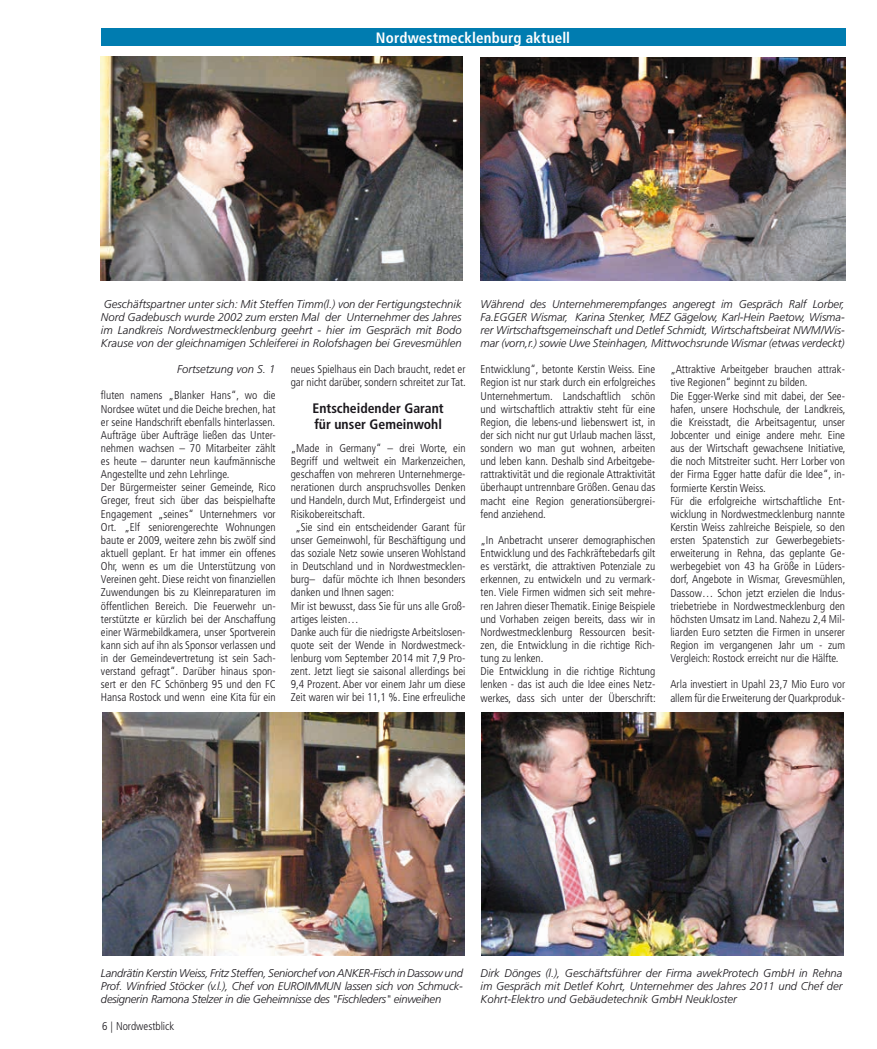
<style>
.page{position:relative;width:877px;height:1049px;background:#fff}
.page>*{position:absolute;margin:0;border:0;box-sizing:border-box;transform-origin:0 0}
.t1{font:700 condensed 15px "Frutiger";letter-spacing:.01em;color:#fff}
.t2{font:700 condensed 13.75px/16.9px "Frutiger";color:#1a171c}
.t3{font:300 condensed 11.25px/13.1px "Frutiger";color:#1a171c}
.t4{font:italic 300 11.25px/13.1px "Frutiger";color:#1a171c;text-align:justify}
</style>
<div class="page">
<div style="left:101px;top:28px;width:744px;height:18px;background:#007cb0"></div>
<img style="left:481px;top:58px;width:364px;height:223px">
<img style="left:101px;top:57px;width:362px;height:224px">
<img style="left:102px;top:712px;width:362px;height:243px">
<img style="left:482px;top:712px;width:361px;height:243px">
<h1 class="t1" style="left:376px;top:29px;width:196px">Nordwestmecklenburg aktuell</h1>
<p class="t4" style="left:101px;top:297px;width:362px">Geschäftspartner unter sich: Mit Steffen Timm(l.) von der Fertigungstechnik Nord Gadebusch wurde 2002 zum ersten Mal der Unternehmer des Jahres im Landkreis Nordwestmecklenburg geehrt - hier im Gespräch mit Bodo Krause von der gleichnamigen Schleiferei in Rolofshagen bei Grevesmühlen</p>
<p class="t4" style="left:481px;top:297px;width:366px">Während des Unternehmerempfanges angeregt im Gespräch Ralf Lorber, Fa.EGGER Wismar, Karina Stenker, MEZ Gägelow, Karl-Hein Paetow, Wisma&shy;rer Wirtschaftsgemeinschaft und Detlef Schmidt, Wirtschaftsbeirat NWM/Wis&shy;mar (vorn,r.) sowie Uwe Steinhagen, Mittwochsrunde Wismar (etwas verdeckt)</p>
<p class="t4" style="left:177px;top:363px;width:100px">Fortsetzung von S. 1</p>
<p class="t3" style="left:101px;top:389px;width:176px">fluten namens „Blanker Hans“, wo die Nordsee wütet und die Deiche brechen, hat er seine Handschrift ebenfalls hinterlassen.<br>Aufträge über Aufträge ließen das Unter&shy;nehmen wachsen – 70 Mitarbeiter zählt es heute – darunter neun kaufmännische Angestellte und zehn Lehrlinge.<br>Der Bürgermeister seiner Gemeinde, Rico Greger, freut sich über das beispielhafte Engagement „seines“ Unternehmers vor Ort. „Elf seniorengerechte Wohnungen baute er 2009, weitere zehn bis zwölf sind aktuell geplant. Er hat immer ein offenes Ohr, wenn es um die Unterstützung von Vereinen geht. Diese reicht von finanziellen Zuwendungen bis zu Kleinreparaturen im öffentlichen Bereich. Die Feuerwehr un&shy;terstützte er kürzlich bei der Anschaffung einer Wärmebildkamera, unser Sportverein kann sich auf ihn als Sponsor verlassen und in der Gemeindevertretung ist sein Sach&shy;verstand gefragt“. Darüber hinaus spon&shy;sert er den FC Schönberg 95 und den FC Hansa Rostock und wenn eine Kita für ein</p>
<p class="t3" style="left:291px;top:363px;width:177px">neues Spielhaus ein Dach braucht, redet er gar nicht darüber, sondern schreitet zur Tat.</p>
<p class="t2" style="left:312px;top:399px;width:133px">Entscheidender Garant für unser Gemeinwohl</p>
<p class="t3" style="left:291px;top:442px;width:176px">„Made in Germany“ – drei Worte, ein</p>
<p class="t3" style="left:291px;top:455px;width:177px">Begriff und weltweit ein Markenzeichen,</p>
<p class="t3" style="left:291px;top:468px;width:176px">geschaffen von mehreren Unternehmerge-</p>
<p class="t3" style="left:291px;top:481px;width:176px">nerationen durch anspruchsvolles Denken</p>
<p class="t3" style="left:291px;top:494px;width:176px">und Handeln, durch Mut, Erfindergeist und</p>
<p class="t3" style="left:291px;top:507px;width:76px">Risikobereitschaft.</p>
<p class="t3" style="left:295px;top:520px;width:172px">„Sie sind ein entscheidender Garant für</p>
<p class="t3" style="left:291px;top:533px;width:176px">unser Gemeinwohl, für Beschäftigung und</p>
<p class="t3" style="left:291px;top:547px;width:176px">das soziale Netz sowie unseren Wohlstand</p>
<p class="t3" style="left:291px;top:560px;width:176px">in Deutschland und in Nordwestmecklen-</p>
<p class="t3" style="left:291px;top:573px;width:176px">burg– dafür möchte ich Ihnen besonders</p>
<p class="t3" style="left:291px;top:586px;width:105px">danken und Ihnen sagen:</p>
<p class="t3" style="left:291px;top:599px;width:176px">Mir ist bewusst, dass Sie für uns alle Groß-</p>
<p class="t3" style="left:291px;top:612px;width:69px">artiges leisten…</p>
<p class="t3" style="left:291px;top:625px;width:176px">Danke auch für die niedrigste Arbeitslosen-</p>
<p class="t3" style="left:291px;top:639px;width:176px">quote seit der Wende in Nordwestmeck-</p>
<p class="t3" style="left:291px;top:652px;width:176px">lenburg vom September 2014 mit 7,9 Pro-</p>
<p class="t3" style="left:291px;top:665px;width:176px">zent. Jetzt liegt sie saisonal allerdings bei</p>
<p class="t3" style="left:291px;top:678px;width:176px">9,4 Prozent. Aber vor einem Jahr um diese</p>
<p class="t3" style="left:291px;top:691px;width:176px">Zeit waren wir bei 11,1 %. Eine erfreuliche</p>
<p class="t3" style="left:481px;top:363px;width:177px;text-align:justify">Entwicklung“, betonte Kerstin Weiss. Eine Region ist nur stark durch ein erfolgreiches Unternehmertum. Landschaftlich schön und wirtschaftlich attraktiv steht für eine Region, die lebens-und liebenswert ist, in der sich nicht nur gut Urlaub machen lässt, sondern wo man gut wohnen, arbeiten und leben kann. Deshalb sind Arbeitgebe&shy;rattraktivität und die regionale Attraktivität überhaupt untrennbare Größen. Genau das macht eine Region generationsübergrei&shy;fend anziehend.</p>
<p class="t3" style="left:481px;top:534px;width:177px">„In Anbetracht unserer demographischen Entwicklung und des Fachkräftebedarfs gilt es verstärkt, die attraktiven Potenziale zu erkennen, zu entwickeln und zu vermark&shy;ten. Viele Firmen widmen sich seit mehre&shy;ren Jahren dieser Thematik. Einige Beispiele und Vorhaben zeigen bereits, dass wir in Nordwestmecklenburg Ressourcen besit&shy;zen, die Entwicklung in die richtige Rich&shy;tung zu lenken.<br>Die Entwicklung in die richtige Richtung lenken - das ist auch die Idee eines Netz&shy;werkes, dass sich unter der Überschrift:</p>
<p class="t3" style="left:670px;top:363px;width:177px">„Attraktive Arbeitgeber brauchen attrak&shy;tive Regionen“ beginnt zu bilden.<br>Die Egger-Werke sind mit dabei, der See&shy;hafen, unsere Hochschule, der Landkreis, die Kreisstadt, die Arbeitsagentur, unser Jobcenter und einige andere mehr. Eine aus der Wirtschaft gewachsene Initiative, die noch Mitstreiter sucht. Herr Lorber von der Firma Egger hatte dafür die Idee“, in&shy;formierte Kerstin Weiss.<br>Für die erfolgreiche wirtschaftliche Ent&shy;wicklung in Nordwestmecklenburg nannte Kerstin Weiss zahlreiche Beispiele, so den ersten Spatenstich zur Gewerbegebiets&shy;erweiterung in Rehna, das geplante Ge&shy;werbegebiet von 43 ha Größe in Lüders&shy;dorf, Angebote in Wismar, Grevesmühlen, Dassow… Schon jetzt erzielen die Indus&shy;triebetriebe in Nordwestmecklenburg den höchsten Umsatz im Land. Nahezu 2,4 Mil&shy;liarden Euro setzten die Firmen in unserer Region im vergangenen Jahr um - zum Vergleich: Rostock erreicht nur die Hälfte.</p>
<p class="t3" style="left:670px;top:678px;width:176px">Arla investiert in Upahl 23,7 Mio Euro vor allem für die Erweiterung der Quarkproduk-</p>
<p class="t4" style="left:101px;top:966px;width:363px">Landrätin Kerstin Weiss, Fritz Steffen, Seniorchef von ANKER-Fisch in Dassow und Prof. Winfried Stöcker (v.l.), Chef von EUROIMMUN lassen sich von Schmuck&shy;designerin Ramona Stelzer in die Geheimnisse des "Fischleders" einweihen</p>
<p class="t4" style="left:481px;top:966px;width:363px">Dirk Dönges (l.), Geschäftsführer der Firma awekProtech GmbH in Rehna im Gespräch mit Detlef Kohrt, Unternehmer des Jahres 2011 und Chef der Kohrt-Elektro und Gebäudetechnik GmbH Neukloster</p>
<p class="t3" style="left:102px;top:1019px;width:73px">6 | Nordwestblick</p>
</div>
